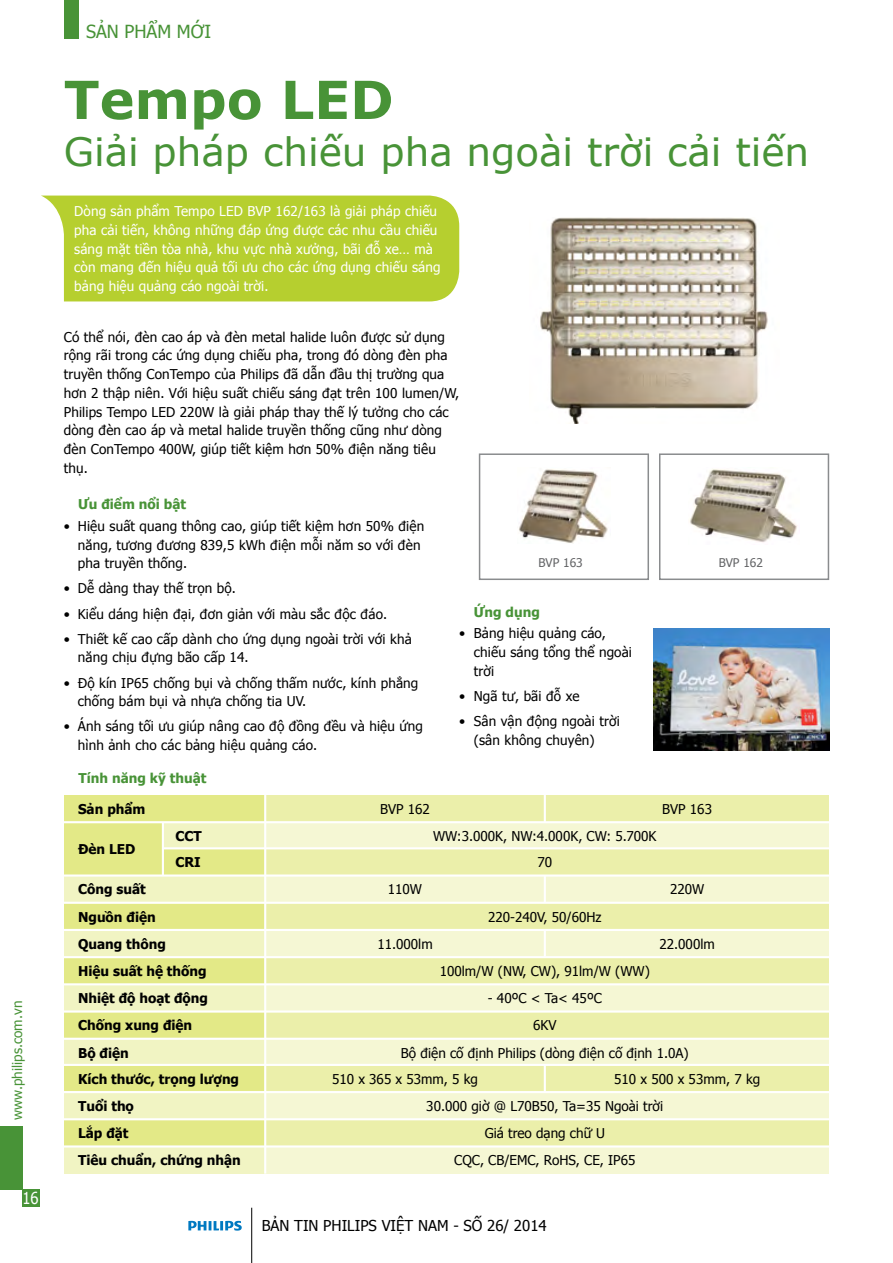
<style>
.page{position:relative;width:893px;height:1263px;background:#fff}
.page>*{position:absolute;margin:0;border:0;box-sizing:border-box;transform-origin:0 0}
.t1{font:700 52.5px "Verdana";color:#489337}
.t2{font:39px "Verdana";color:#489337}
.t3{font:18px "Tahoma";color:#489337}
.t4{font:16.5px "Tahoma";color:#fff;scale:.9 1}
.t5{font:15px "Tahoma";color:#000}
.t6{font:13.5px/18.8px "Tahoma";letter-spacing:.01em;color:#000}
.t7{font:13.5px/18.8px "Tahoma";letter-spacing:.01em;color:#fff}
.t8{font:700 13.5px/27.2px "Tahoma";color:#000}
.t9{font:700 13.5px "Tahoma";color:#489337}
.t10{font:13.5px "Tahoma";color:#489337}
.t11{font:12px "Tahoma";color:#636466}
</style>
<div class="page">
<div style="left:42px;top:196px;width:417px;height:105px;background:#b6cf2f"></div>
<div style="left:64px;top:0;width:15px;height:38px;background:#489337"></div>
<div style="left:0;top:1125px;width:22px;height:64px;background:#489337"></div>
<div style="left:22px;top:1189px;width:17px;height:17px;background:#489337"></div>
<hr style="left:251px;top:1208px;width:1px;height:55px;background:#000">
<svg style="left:188px;top:1221px;width:54px;height:9px"></svg>
<img style="left:654px;top:628px;width:175px;height:122px">
<div style="left:64px;top:848px;width:765px;height:27px;background:#e3e987"></div>
<div style="left:64px;top:795px;width:765px;height:27px;background:#e3e987"></div>
<div style="left:64px;top:875px;width:765px;height:28px;background:#f1f4c3"></div>
<svg style="left:64px;top:823px;width:765px;height:26px;background:#eaeea5"></svg>
<div style="left:64px;top:903px;width:765px;height:27px;background:#e3e987"></div>
<div style="left:64px;top:930px;width:765px;height:27px;background:#f1f4c3"></div>
<div style="left:64px;top:957px;width:765px;height:27px;background:#e3e987"></div>
<div style="left:64px;top:1011px;width:765px;height:28px;background:#e3e987"></div>
<div style="left:64px;top:1119px;width:765px;height:27px;background:#e3e987"></div>
<div style="left:64px;top:1065px;width:765px;height:27px;background:#e3e987"></div>
<div style="left:64px;top:984px;width:765px;height:27px;background:#f1f4c3"></div>
<div style="left:64px;top:1092px;width:765px;height:27px;background:#f1f4c3"></div>
<div style="left:64px;top:1039px;width:765px;height:27px;background:#f1f4c3"></div>
<div style="left:64px;top:1146px;width:765px;height:28px;background:#f1f4c3"></div>
<svg style="left:266px;top:795px;width:562px;height:379px;background:#f0f3bf"></svg>
<hr style="left:64px;top:821px;width:765px;height:2px;background:#fff">
<hr style="left:163px;top:847px;width:666px;height:2px;background:#fff">
<hr style="left:64px;top:874px;width:765px;height:3px;background:#fff">
<hr style="left:64px;top:902px;width:765px;height:2px;background:#fff">
<hr style="left:64px;top:929px;width:765px;height:2px;background:#fff">
<hr style="left:64px;top:956px;width:765px;height:2px;background:#fff">
<hr style="left:64px;top:983px;width:765px;height:2px;background:#fff">
<hr style="left:64px;top:1038px;width:765px;height:2px;background:#fff">
<hr style="left:64px;top:1064px;width:765px;height:2px;background:#fff">
<hr style="left:64px;top:1091px;width:765px;height:2px;background:#fff">
<hr style="left:64px;top:1118px;width:765px;height:2px;background:#fff">
<hr style="left:64px;top:1145px;width:765px;height:2px;background:#fff">
<hr style="left:64px;top:1010px;width:765px;height:2px;background:#fff">
<hr style="left:264px;top:795px;width:2px;height:379px;background:#fff">
<hr style="left:162px;top:822px;width:2px;height:53px;background:#fff">
<hr style="left:544px;top:795px;width:2px;height:27px;background:#fff">
<hr style="left:544px;top:875px;width:2px;height:28px;background:#fff">
<hr style="left:544px;top:930px;width:2px;height:27px;background:#fff">
<hr style="left:544px;top:1065px;width:2px;height:27px;background:#fff">
<img style="left:540px;top:217px;width:228px;height:207px">
<img style="left:689px;top:469px;width:108px;height:73px">
<img style="left:519px;top:469px;width:89px;height:74px">
<div style="left:659px;top:453px;width:170px;height:127px;border:2px solid #8a8c8e"></div>
<div style="left:479px;top:453px;width:170px;height:127px;border:2px solid #8a8c8e"></div>
<p class="t10" style="left:8px;top:1120px;width:120px;rotate:-90deg">www.philips.com.vn</p>
<p class="t4" style="left:23px;top:1187px;width:19px">16</p>
<h3 class="t3" style="left:86px;top:20px;width:126px">Sản phẩm mới</h3>
<h1 class="t1" style="left:64px;top:66px;width:331px">Tempo LED</h1>
<h2 class="t2" style="left:64px;top:127px;width:747px">Giải pháp chiếu pha ngoài trời cải tiến</h2>
<p class="t7" style="left:74px;top:201px;width:368px">Dòng sản phẩm Tempo LED BVP 162/163 là giải pháp chiếu pha cải tiến, không những đáp ứng được các nhu cầu chiếu sáng mặt tiền tòa nhà, khu vực nhà xưởng, bãi đỗ xe… mà còn mang đến hiệu quả tối ưu cho các ứng dụng chiếu sáng bảng hiệu quảng cáo ngoài trời.</p>
<p class="t6" style="left:64px;top:327px;width:397px">Có thể nói, đèn cao áp và đèn metal halide luôn được sử dụng rộng rãi trong các ứng dụng chiếu pha, trong đó dòng đèn pha truyền thống ConTempo của Philips đã dẫn đầu thị trường qua hơn 2 thập niên. Với hiệu suất chiếu sáng đạt trên 100 lumen/W, Philips Tempo LED 220W là giải pháp thay thế lý tưởng cho các dòng đèn cao áp và metal halide truyền thống cũng như dòng đèn ConTempo 400W, giúp tiết kiệm hơn 50% điện năng tiêu thụ.</p>
<p class="t6" style="left:64px;top:516px;width:8px">•</p>
<p class="t6" style="left:64px;top:575px;width:8px;line-height:25px;text-align:justify">• • •</p>
<p class="t6" style="left:64px;top:673px;width:8px">•</p>
<p class="t6" style="left:64px;top:716px;width:8px">•</p>
<p class="t9" style="left:78px;top:494px;width:109px">Ưu điểm nổi bật</p>
<p class="t6" style="left:78px;top:516px;width:348px">Hiệu suất quang thông cao, giúp tiết kiệm hơn 50% điện năng, tương đương 839,5 kWh điện mỗi năm so với đèn pha truyền thống.</p>
<p class="t6" style="left:78px;top:575px;width:335px;line-height:25px">Dễ dàng thay thế trọn bộ.<br>Kiểu dáng hiện đại, đơn giản với màu sắc độc đáo.<br>Thiết kế cao cấp dành cho ứng dụng ngoài trời với khả</p>
<p class="t6" style="left:78px;top:644px;width:342px;line-height:25px">năng chịu đựng bão cấp 14.<br>Độ kín IP65 chống bụi và chống thấm nước, kính phẳng</p>
<p class="t6" style="left:78px;top:688px;width:347px;line-height:25px">chống bám bụi và nhựa chống tia UV.<br>Ánh sáng tối ưu giúp nâng cao độ đồng đều và hiệu ứng</p>
<p class="t6" style="left:78px;top:735px;width:241px">hình ảnh cho các bảng hiệu quảng cáo.</p>
<p class="t9" style="left:79px;top:769px;width:129px">Tính năng kỹ thuật</p>
<p class="t11" style="left:539px;top:554px;width:46px">BVP 163</p>
<p class="t11" style="left:719px;top:554px;width:46px">BVP 162</p>
<p class="t6" style="left:459px;top:623px;width:8px">•</p>
<p class="t6" style="left:459px;top:683px;width:8px;line-height:25px">• •</p>
<p class="t9" style="left:474px;top:602px;width:67px">Ứng dụng</p>
<p class="t6" style="left:474px;top:623px;width:160px">Bảng hiệu quảng cáo, chiếu sáng tổng thể ngoài trời</p>
<p class="t6" style="left:474px;top:683px;width:147px;line-height:25px">Ngã tư, bãi đỗ xe<br>Sân vận động ngoài trời</p>
<p class="t6" style="left:474px;top:730px;width:122px">(sân không chuyên)</p>
<p class="t8" style="left:78px;top:794px;width:69px">Sản phẩm</p>
<p class="t8" style="left:78px;top:834px;width:59px">Đèn LED</p>
<p class="t8" style="left:176px;top:822px;width:28px;line-height:26.1px">CCT<br>CRI</p>
<p class="t8" style="left:78px;top:875px;width:164px">Công suất<br>Nguồn điện<br>Quang thông<br>Hiệu suất hệ thống<br>Nhiệt độ hoạt động<br>Chống xung điện<br>Bộ điện<br>Kích thước, trọng lượng<br>Tuổi thọ<br>Lắp đặt<br>Tiêu chuẩn, chứng nhận</p>
<p class="t6" style="left:380px;top:799px;width:51px">BVP 162</p>
<p class="t6" style="left:662px;top:799px;width:51px">BVP 163</p>
<p class="t6" style="left:388px;top:879px;width:36px">110W</p>
<p class="t6" style="left:433px;top:822px;width:224px;line-height:26.1px;text-align:center">WW:3.000K, NW:4.000K, CW: 5.700K<br>70</p>
<p class="t6" style="left:488px;top:907px;width:115px">220-240V, 50/60Hz</p>
<p class="t6" style="left:670px;top:879px;width:36px">220W</p>
<p class="t6" style="left:377px;top:934px;width:57px">11.000lm</p>
<p class="t6" style="left:659px;top:934px;width:57px">22.000lm</p>
<p class="t6" style="left:440px;top:961px;width:212px">100lm/W (NW, CW), 91lm/W (WW)</p>
<p class="t6" style="left:401px;top:984px;width:289px;line-height:27.2px;text-align:center">- 40ºC &lt; Ta&lt; 45ºC<br>6KV<br>Bộ điện cố định Philips (dòng điện cố định 1.0A)</p>
<p class="t6" style="left:426px;top:1092px;width:238px;line-height:27.2px;text-align:center">30.000 giờ @ L70B50, Ta=35 Ngoài trời<br>Giá treo dạng chữ U<br>CQC, CB/EMC, RoHS, CE, IP65</p>
<p class="t6" style="left:332px;top:1069px;width:148px">510 x 365 x 53mm, 5 kg</p>
<p class="t6" style="left:614px;top:1069px;width:148px">510 x 500 x 53mm, 7 kg</p>
<p class="t5" style="left:262px;top:1215px;width:287px">Bản tin Philips Việt Nam - Số 26/ 2014</p>
</div>
